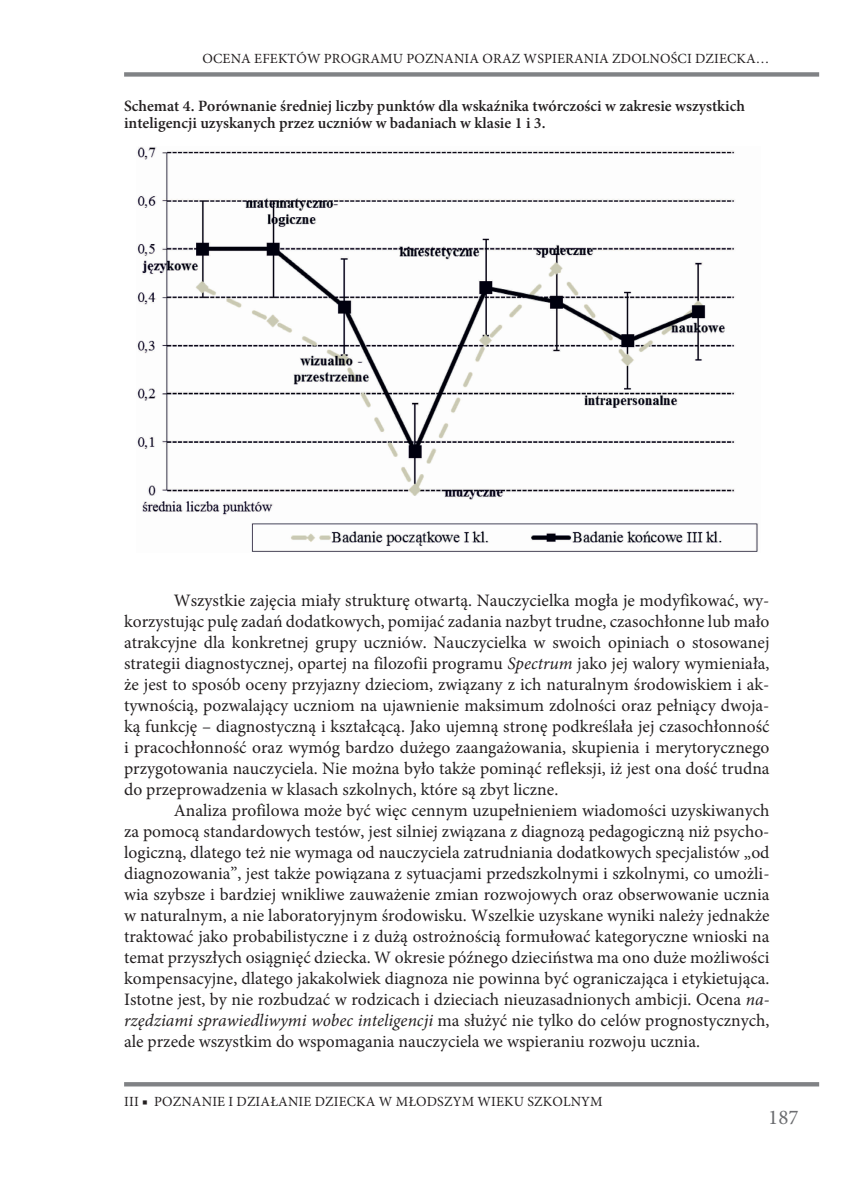
<style>
.page{position:relative;width:844px;height:1191px;background:#fff}
.page>*{position:absolute;margin:0;border:0;box-sizing:border-box;transform-origin:0 0}
.t1{font:21px "Minion Pro";color:#6c6d70}
.t2{font:17.5px/21px "Minion Pro";color:#231f20;text-align:justify}
.t3{font:600 15.75px/17.5px "Minion Pro";color:#231f20}
.t4{font:14px "Minion Pro";letter-spacing:.01em;color:#231f20}
.s1{font-style:italic}
</style>
<div class="page">
<svg style="left:124px;top:1082px;width:695px;height:4px;background:#838588"></svg>
<div style="left:124px;top:72px;width:695px;height:5px;background:#808285"></div>
<img style="left:137px;top:147px;width:622px;height:405px">
<p class="t4" style="left:202px;top:49px;width:568px">OCENA EFEKTÓW PROGRAMU POZNANIA ORAZ WSPIERANIA ZDOLNOŚCI DZIECKA…</p>
<p class="t3" style="left:124px;top:97px;width:622px">Schemat 4. Porównanie średniej liczby punktów dla wskaźnika twórczości w zakresie wszystkich inteligencji uzyskanych przez uczniów w badaniach w klasie 1 i 3.</p>
<p class="t2" style="left:124px;top:590px;width:646px;text-indent:50px">Wszystkie zajęcia miały strukturę otwartą. Nauczycielka mogła je modyfikować, wy&shy;korzystując pulę zadań dodatkowych, pomijać zadania nazbyt trudne, czasochłonne lub mało atrakcyjne dla konkretnej grupy uczniów. Nauczycielka w swoich opiniach o stosowanej strategii diagnostycznej, opartej na filozofii programu <span class="s1">Spectrum</span> jako jej walory wymieniała, że jest to sposób oceny przyjazny dzieciom, związany z ich naturalnym środowiskiem i ak&shy;tywnością, pozwalający uczniom na ujawnienie maksimum zdolności oraz pełniący dwoja&shy;ką funkcję – diagnostyczną i kształcącą. Jako ujemną stronę podkreślała jej czasochłonność i pracochłonność oraz wymóg bardzo dużego zaangażowania, skupienia i merytorycznego przygotowania nauczyciela. Nie można było także pominąć refleksji, iż jest ona dość trudna do przeprowadzenia w klasach szkolnych, które są zbyt liczne.</p>
<p class="t2" style="left:124px;top:800px;width:646px;text-indent:50px">Analiza profilowa może być więc cennym uzupełnieniem wiadomości uzyskiwanych za pomocą standardowych testów, jest silniej związana z diagnozą pedagogiczną niż psycho&shy;logiczną, dlatego też nie wymaga od nauczyciela zatrudniania dodatkowych specjalistów „od diagnozowania”, jest także powiązana z sytuacjami przedszkolnymi i szkolnymi, co umożli&shy;wia szybsze i bardziej wnikliwe zauważenie zmian rozwojowych oraz obserwowanie ucznia w naturalnym, a nie laboratoryjnym środowisku. Wszelkie uzyskane wyniki należy jednakże traktować jako probabilistyczne i z dużą ostrożnością formułować kategoryczne wnioski na temat przyszłych osiągnięć dziecka. W okresie późnego dzieciństwa ma ono duże możliwości kompensacyjne, dlatego jakakolwiek diagnoza nie powinna być ograniczająca i etykietująca.<br>Istotne jest, by nie rozbudzać w rodzicach i dzieciach nieuzasadnionych ambicji. Ocena <span class="s1">na&shy;rzędziami sprawiedliwymi wobec inteligencji</span> ma służyć nie tylko do celów prognostycznych, ale przede wszystkim do wspomagania nauczyciela we wspieraniu rozwoju ucznia.</p>
<p class="t4" style="left:124px;top:1091px;width:480px">III ■ POZNANIE I DZIAŁANIE DZIECKA W MŁODSZYM WIEKU SZKOLNYM</p>
<p class="t1" style="left:768px;top:1103px;width:32px">187</p>
</div>
